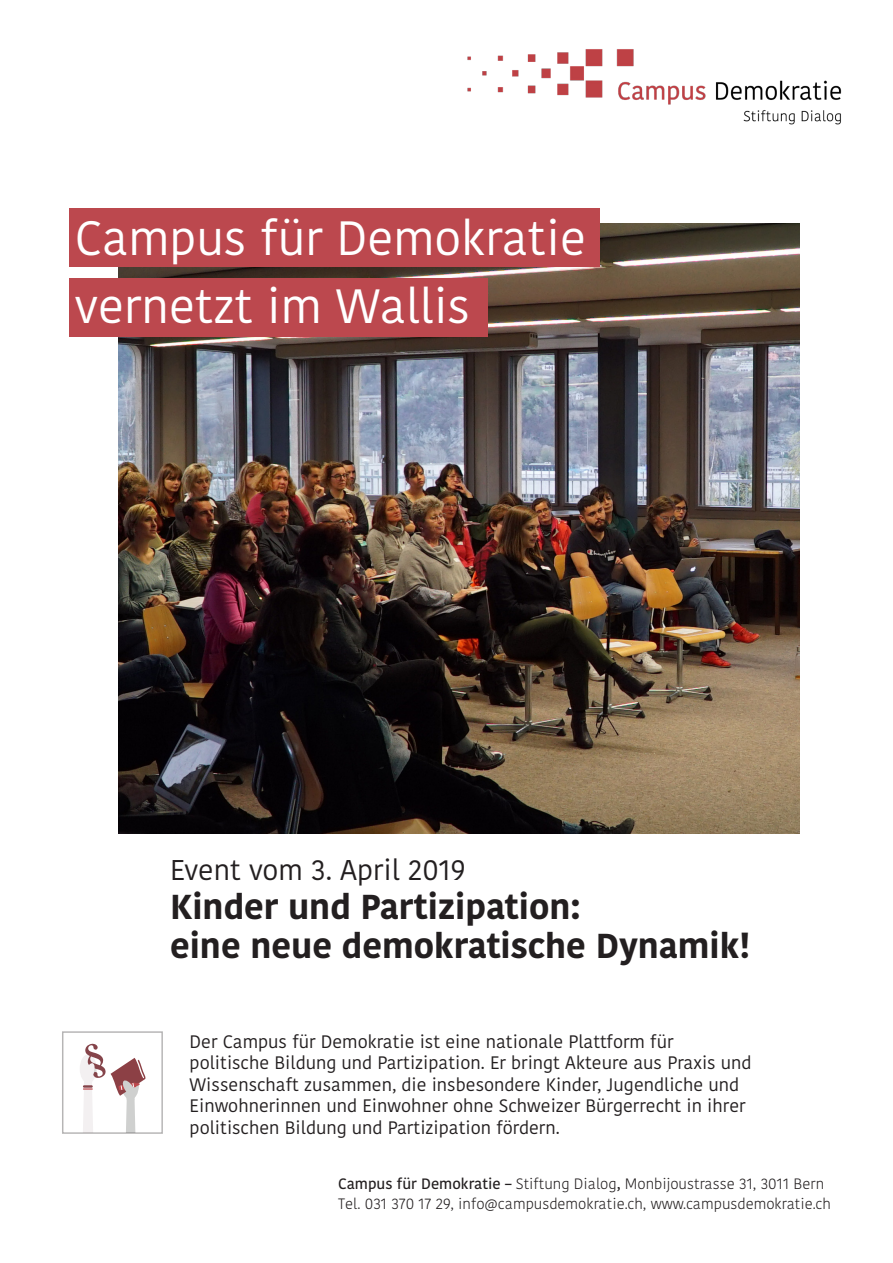
<style>
.page{position:relative;width:893px;height:1263px;background:#fff}
.page>*{position:absolute;margin:0;border:0;box-sizing:border-box;transform-origin:0 0}
.t1{font:48px "Kohinoor Devanagari";color:#fff}
.t2{font:700 34.5px "Kohinoor Devanagari";color:#231f20}
.t3{font:28.5px "Kohinoor Devanagari";color:#231f20}
.t4{font:18px/21.6px "Kohinoor Devanagari";color:#231f20}
.t5{font:300 15px "Kohinoor Devanagari";color:#231f20}
.s1{font-weight:500}
</style>
<div class="page">
<img style="left:119px;top:223px;width:680px;height:610px">
<img style="left:467px;top:49px;width:375px;height:76px">
<div style="left:69px;top:208px;width:531px;height:59px;background:#bc484e"></div>
<div style="left:69px;top:278px;width:419px;height:59px;background:#bc484e"></div>
<div style="left:80px;top:1054px;width:17px;height:29px;background:#f3f0f1;border-radius:50%"></div>
<svg style="left:83px;top:1043px;width:63px;height:89px"></svg>
<p class="t1" style="left:75px;top:210px;width:513px">Campus für Demokratie</p>
<p class="t1" style="left:75px;top:279px;width:397px">vernetzt im Wallis</p>
<p class="t3" style="left:170px;top:854px;width:297px">Event vom 3. April 2019</p>
<p class="t2" style="left:170px;top:876px;width:412px">Kinder und Partizipation:</p>
<p class="t2" style="left:170px;top:915px;width:582px">eine neue demokratische Dynamik!</p>
<p class="t4" style="left:190px;top:1030px;width:485px">Der Campus für Demokratie ist eine nationale Plattform für</p>
<p class="t4" style="left:190px;top:1052px;width:563px">politische Bildung und Partizipation. Er bringt Akteure aus Praxis und<br>Wissenschaft zusammen, die insbesondere Kinder, Jugendliche und</p>
<p class="t4" style="left:190px;top:1095px;width:557px">Einwohnerinnen und Einwohner ohne Schweizer Bürgerrecht in ihrer</p>
<p class="t4" style="left:190px;top:1117px;width:372px">politischen Bildung und Partizipation fördern.</p>
<p class="t5" style="left:338px;top:1175px;width:488px"><span class="s1">Campus für Demokratie –</span> Stiftung Dialog<span class="s1">,</span> Monbijoustrasse 31, 3011 Bern</p>
<p class="t5" style="left:338px;top:1195px;width:494px">Tel. 031 370 17 29, info@campusdemokratie.ch, www.campusdemokratie.ch</p>
</div>
